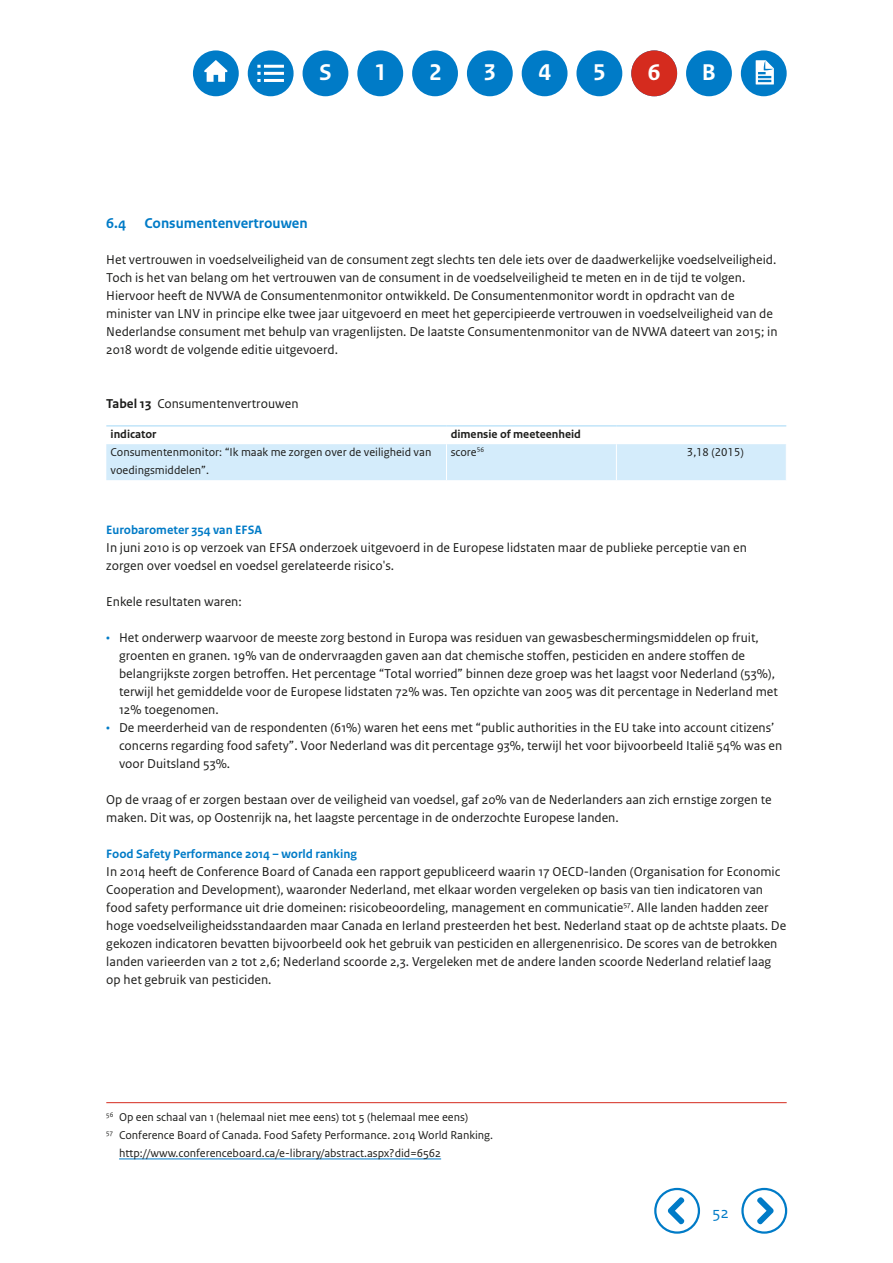
<style>
.page{position:relative;width:893px;height:1263px;background:#fff}
.page>*{position:absolute;margin:0;border:0;box-sizing:border-box;transform-origin:0 0}
.t1{font:700 24px "Rijksoverheid Sans Text";color:#fff}
.t2{font:24px "Rijksoverheid Sans Text Bold 20";color:#fff}
.t3{font:16.5px "Rijksoverheid Sans Text";color:#007bc7}
._04_RO_Paragraafkop{font:700 15px "Rijksoverheid Sans Text";color:#007bc7}
._07_RO_Broodtekst{font:13.5px/18px "Rijksoverheid Sans Text";color:#1d1d1b}
._10_Tabel_Titel{font:13.5px "Rijksoverheid Sans Text";color:#1d1d1b}
._06_RO_Subalineakop{font:700 12.75px "Rijksoverheid Sans Text";color:#007bc7}
.Voetnoot{font:12px/18px "Rijksoverheid Sans Text";color:#1d1d1b}
._22_RO_Tabel_plat{font:12px/18px "Rijksoverheid Sans Text";color:#1d1d1b}
._11_Tabel_kop{font:700 12px "Rijksoverheid Sans Text";color:#1d1d1b}
.s1{font-weight:700}
.s2{color:#007bc7}
</style>
<div class="page">
<div style="left:106px;top:444px;width:680px;height:36px;background:#d4ecfb"></div>
<hr style="left:446px;top:444px;width:1px;height:36px;background:#fff">
<hr style="left:616px;top:444px;width:1px;height:36px;background:#fff">
<hr style="left:106px;top:425px;width:340px;height:1px;background:#a1d8f6">
<hr style="left:446px;top:425px;width:170px;height:1px;background:#a1d8f6">
<hr style="left:616px;top:425px;width:170px;height:1px;background:#a1d8f6">
<hr style="left:106px;top:1102px;width:681px;height:1px;background:#d52b1e">
<hr style="left:119px;top:1158px;width:322px;height:1px;background:#007bc7">
<div style="left:358px;top:52px;width:44px;height:43px;background:#007bc7;border-radius:50%"></div>
<div style="left:357px;top:50px;width:46px;height:46px;border:2px solid #007bc7;border-radius:50%"></div>
<div style="left:413px;top:52px;width:44px;height:43px;background:#007bc7;border-radius:50%"></div>
<div style="left:412px;top:50px;width:46px;height:46px;border:2px solid #007bc7;border-radius:50%"></div>
<div style="left:468px;top:52px;width:44px;height:43px;background:#007bc7;border-radius:50%"></div>
<div style="left:467px;top:50px;width:46px;height:46px;border:2px solid #007bc7;border-radius:50%"></div>
<div style="left:523px;top:52px;width:43px;height:43px;background:#007bc7;border-radius:50%"></div>
<div style="left:522px;top:50px;width:45px;height:46px;border:2px solid #007bc7;border-radius:50%"></div>
<div style="left:249px;top:52px;width:43px;height:43px;background:#007bc7;border-radius:50%"></div>
<div style="left:248px;top:50px;width:46px;height:46px;border:2px solid #007bc7;border-radius:50%"></div>
<hr style="left:264px;top:65px;width:20px;height:3px;background:#fff">
<hr style="left:264px;top:72px;width:20px;height:3px;background:#fff">
<hr style="left:264px;top:79px;width:20px;height:3px;background:#fff">
<svg style="left:257px;top:65px;width:4px;height:17px"></svg>
<div style="left:578px;top:52px;width:43px;height:43px;background:#007bc7;border-radius:50%"></div>
<div style="left:576px;top:50px;width:46px;height:46px;border:2px solid #007bc7;border-radius:50%"></div>
<div style="left:687px;top:52px;width:44px;height:43px;background:#007bc7;border-radius:50%"></div>
<div style="left:686px;top:50px;width:46px;height:46px;border:2px solid #007bc7;border-radius:50%"></div>
<div style="left:742px;top:52px;width:43px;height:43px;background:#007bc7;border-radius:50%"></div>
<div style="left:741px;top:50px;width:46px;height:46px;border:2px solid #007bc7;border-radius:50%"></div>
<svg style="left:756px;top:60px;width:18px;height:25px"></svg>
<div style="left:304px;top:52px;width:43px;height:43px;background:#007bc7;border-radius:50%"></div>
<div style="left:303px;top:50px;width:45px;height:46px;border:2px solid #007bc7;border-radius:50%"></div>
<div style="left:194px;top:52px;width:44px;height:43px;background:#007bc7;border-radius:50%"></div>
<div style="left:193px;top:50px;width:46px;height:46px;border:2px solid #007bc7;border-radius:50%"></div>
<svg style="left:204px;top:60px;width:23px;height:22px"></svg>
<div style="left:632px;top:52px;width:44px;height:43px;background:#d52b1e;border-radius:50%"></div>
<div style="left:631px;top:50px;width:46px;height:46px;border:2px solid #d52b1e;border-radius:50%"></div>
<div style="left:654px;top:1188px;width:46px;height:46px;border:2px solid #007bc7;border-radius:50%"></div>
<svg style="left:668px;top:1197px;width:17px;height:28px"></svg>
<div style="left:741px;top:1188px;width:46px;height:46px;border:2px solid #007bc7;border-radius:50%"></div>
<svg style="left:757px;top:1197px;width:17px;height:28px"></svg>
<h1 class="t1" style="left:319px;top:58px;width:14px">S</h1>
<h1 class="t1" style="left:374px;top:58px;width:14px">1</h1>
<h1 class="t1" style="left:429px;top:58px;width:14px">2</h1>
<h1 class="t1" style="left:483px;top:58px;width:14px">3</h1>
<h1 class="t1" style="left:538px;top:58px;width:14px">4</h1>
<h1 class="t1" style="left:593px;top:58px;width:14px">5</h1>
<h1 class="t2" style="left:648px;top:58px;width:14px">6</h1>
<h1 class="t1" style="left:702px;top:58px;width:16px">B</h1>
<p class="_04_RO_Paragraafkop" style="left:106px;top:214px;width:203px">6.4 Consumentenvertrouwen</p>
<p class="_07_RO_Broodtekst" style="left:106px;top:250px;width:673px">Het vertrouwen in voedselveiligheid van de consument zegt slechts ten dele iets over de daadwerkelijke voedselveiligheid.<br>Toch is het van belang om het vertrouwen van de consument in de voedselveiligheid te meten en in de tijd te volgen.<br>Hiervoor heeft de NVWA de Consumentenmonitor ontwikkeld. De Consumentenmonitor wordt in opdracht van de minister van LNV in principe elke twee jaar uitgevoerd en meet het gepercipieerde vertrouwen in voedselveiligheid van de Nederlandse consument met behulp van vragenlijsten. De laatste Consumentenmonitor van de NVWA dateert van 2015; in 2018 wordt de volgende editie uitgevoerd.</p>
<p class="_10_Tabel_Titel" style="left:106px;top:395px;width:194px"><span class="s1">Tabel 13</span> Consumentenvertrouwen</p>
<p class="_11_Tabel_kop" style="left:111px;top:427px;width:47px">indicator</p>
<p class="_11_Tabel_kop" style="left:451px;top:427px;width:132px">dimensie of meeteenheid</p>
<p class="_22_RO_Tabel_plat" style="left:111px;top:443px;width:322px">Consumentenmonitor: “Ik maak me zorgen over de veiligheid van voedingsmiddelen”.</p>
<p class="_22_RO_Tabel_plat" style="left:451px;top:443px;width:35px">score<sup>56</sup></p>
<p class="_22_RO_Tabel_plat" style="left:687px;top:443px;width:58px">3,18 (2015)</p>
<p class="_06_RO_Subalineakop" style="left:106px;top:522px;width:157px">Eurobarometer 354 van EFSA</p>
<p class="_07_RO_Broodtekst" style="left:106px;top:538px;width:642px">In juni 2010 is op verzoek van EFSA onderzoek uitgevoerd in de Europese lidstaten maar de publieke perceptie van en zorgen over voedsel en voedsel gerelateerde risico's.</p>
<p class="_07_RO_Broodtekst" style="left:106px;top:592px;width:137px">Enkele resultaten waren:</p>
<p class="_07_RO_Broodtekst" style="left:119px;top:628px;width:660px;text-indent:-13px"><span class="s2">•</span> Het onderwerp waarvoor de meeste zorg bestond in Europa was residuen van gewasbeschermingsmiddelen op fruit, groenten en granen. 19% van de ondervraagden gaven aan dat chemische stoffen, pesticiden en andere stoffen de belangrijkste zorgen betroffen. Het percentage “Total worried” binnen deze groep was het laagst voor Nederland (53%), terwijl het gemiddelde voor de Europese lidstaten 72% was. Ten opzichte van 2005 was dit percentage in Nederland met 12% toegenomen.</p>
<p class="_07_RO_Broodtekst" style="left:119px;top:718px;width:665px;text-indent:-13px"><span class="s2">•</span> De meerderheid van de respondenten (61%) waren het eens met “public authorities in the EU take into account citizens’ concerns regarding food safety”. Voor Nederland was dit percentage 93%, terwijl het voor bijvoorbeeld Italië 54% was en voor Duitsland 53%.</p>
<p class="_07_RO_Broodtekst" style="left:106px;top:790px;width:667px">Op de vraag of er zorgen bestaan over de veiligheid van voedsel, gaf 20% van de Nederlanders aan zich ernstige zorgen te maken. Dit was, op Oostenrijk na, het laagste percentage in de onderzochte Europese landen.</p>
<p class="_06_RO_Subalineakop" style="left:106px;top:846px;width:252px">Food Safety Performance 2014 – world ranking</p>
<p class="_07_RO_Broodtekst" style="left:106px;top:862px;width:681px">In 2014 heeft de Conference Board of Canada een rapport gepubliceerd waarin 17 OECD-landen (Organisation for Economic Cooperation and Development), waaronder Nederland, met elkaar worden vergeleken op basis van tien indicatoren van food safety performance uit drie domeinen: risicobeoordeling, management en communicatie<sup>57</sup>. Alle landen hadden zeer hoge voedselveiligheidsstandaarden maar Canada en Ierland presteerden het best. Nederland staat op de achtste plaats. De gekozen indicatoren bevatten bijvoorbeeld ook het gebruik van pesticiden en allergenenrisico. De scores van de betrokken landen varieerden van 2 tot 2,6; Nederland scoorde 2,3. Vergeleken met de andere landen scoorde Nederland relatief laag op het gebruik van pesticiden.</p>
<p class="Voetnoot" style="left:106px;top:1108px;width:363px"><sup>56</sup> Op een schaal van 1 (helemaal niet mee eens) tot 5 (helemaal mee eens)</p>
<p class="Voetnoot" style="left:119px;top:1126px;width:376px;text-indent:-13px"><sup>57</sup> Conference Board of Canada. Food Safety Performance. 2014 World Ranking. http://www.conferenceboard.ca/e-library/abstract.aspx?did=6562</p>
<p class="t3" style="left:712px;top:1203px;width:18px">52</p>
</div>
